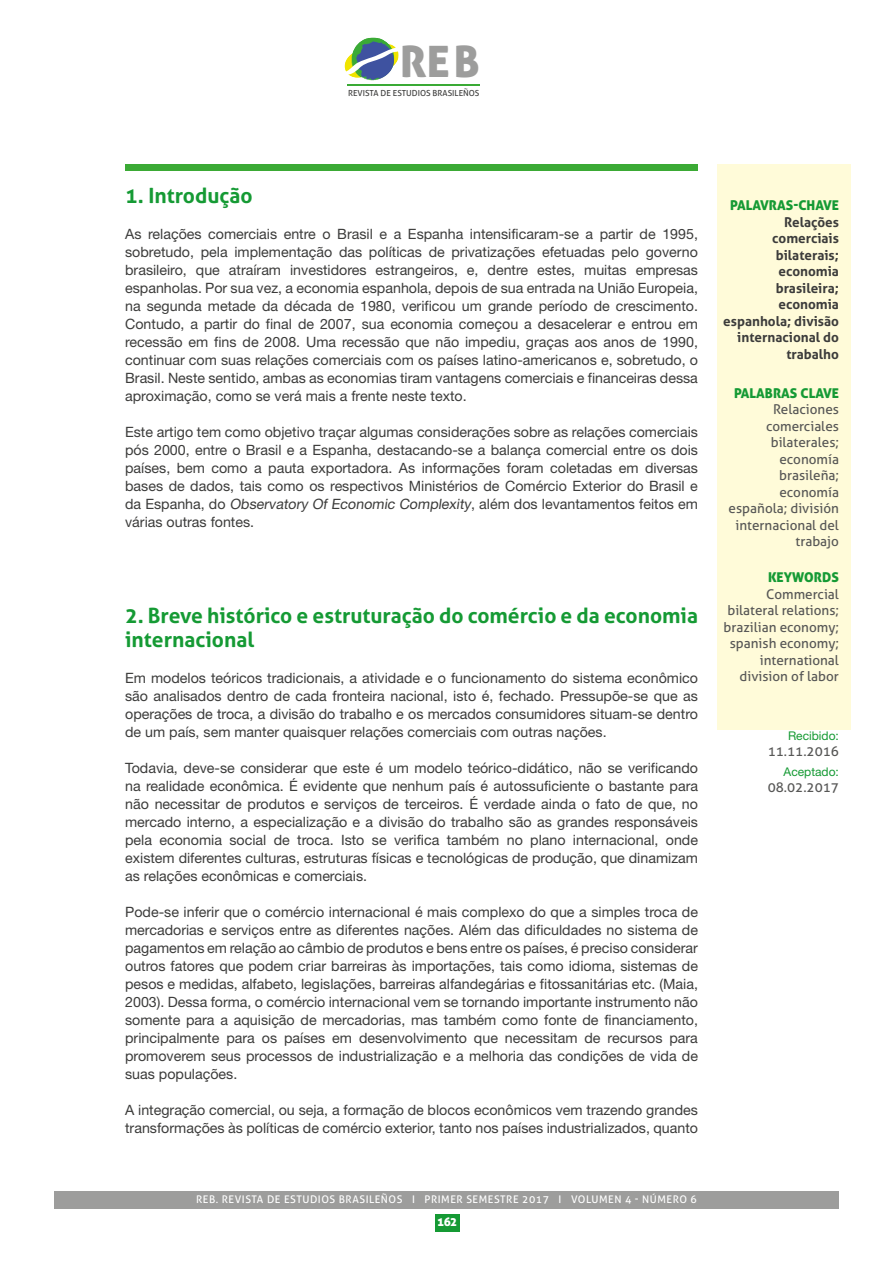
<style>
.page{position:relative;width:893px;height:1263px;background:#fff}
.page>*{position:absolute;margin:0;border:0;box-sizing:border-box;transform-origin:0 0}
.t1{font:43.35px "Aller Display";color:#9d9d9c}
.t2{font:700 21px/24px "Aller";color:#159a34}
.t3{font:14.25px/18px "Helvetica Neue";color:#3c3c3b;text-align:justify}
.t4{font:13.5px/16.5px "Aller";color:#575756;text-align:right}
.t5{font:700 13.5px/16.5px "Aller";color:#3c3c3b;text-align:right}
.t6{font:13.5px "Aller Display";color:#159a34}
.t7{font:12px "Helvetica Neue";color:#159a34}
.t8{font:12px "Aller Display";color:#fff}
.t9{font:10.5px "Aller";letter-spacing:.05em;color:#fff}
.t10{font:8.4px "Aller";color:#3c3c3b}
</style>
<div class="page">
<img style="left:347px;top:37px;width:88px;height:49px">
<img style="left:352px;top:38px;width:41px;height:42px">
<svg style="left:344px;top:42px;width:59px;height:37px"></svg>
<hr style="left:347px;top:84px;width:133px;height:1px;background:#3aaa35">
<div style="left:54px;top:1191px;width:785px;height:18px;background:#9d9d9c"></div>
<div style="left:435px;top:1214px;width:24px;height:17px;background:#159a34"></div>
<div style="left:125px;top:164px;width:573px;height:6px;background:#3baa35"></div>
<div style="left:717px;top:164px;width:134px;height:565px;background:#fffbd9"></div>
<h1 class="t1" style="left:400px;top:34px;width:81px">REB</h1>
<p class="t10" style="left:348px;top:87px;width:133px">REVISTA DE ESTUDIOS BRASILEÑOS</p>
<h2 class="t2" style="left:125px;top:184px;width:129px">1. Introdução</h2>
<p class="t3" style="left:125px;top:225px;width:574px">As relações comerciais entre o Brasil e a Espanha intensificaram-se a partir de 1995, sobretudo, pela implementação das políticas de privatizações efetuadas pelo governo brasileiro, que atraíram investidores estrangeiros, e, dentre estes, muitas empresas espanholas. Por sua vez, a economia espanhola, depois de sua entrada na União Europeia, na segunda metade da década de 1980, verificou um grande período de crescimento.<br>Contudo, a partir do final de 2007, sua economia começou a desacelerar e entrou em recessão em fins de 2008. Uma recessão que não impediu, graças aos anos de 1990, continuar com suas relações comerciais com os países latino-americanos e, sobretudo, o Brasil. Neste sentido, ambas as economias tiram vantagens comerciais e financeiras dessa aproximação, como se verá mais a frente neste texto.</p>
<p class="t3" style="left:125px;top:423px;width:574px">Este artigo tem como objetivo traçar algumas considerações sobre as relações comerciais pós 2000, entre o Brasil e a Espanha, destacando-se a balança comercial entre os dois países, bem como a pauta exportadora. As informações foram coletadas em diversas bases de dados, tais como os respectivos Ministérios de Comércio Exterior do Brasil e da Espanha, do Observatory Of Economic Complexity, além dos levantamentos feitos em várias outras fontes.</p>
<h2 class="t2" style="left:125px;top:604px;width:574px">2. Breve histórico e estruturação do comércio e da economia internacional</h2>
<p class="t3" style="left:125px;top:669px;width:574px">Em modelos teóricos tradicionais, a atividade e o funcionamento do sistema econômico são analisados dentro de cada fronteira nacional, isto é, fechado. Pressupõe-se que as operações de troca, a divisão do trabalho e os mercados consumidores situam-se dentro de um país, sem manter quaisquer relações comerciais com outras nações.</p>
<p class="t3" style="left:125px;top:759px;width:574px">Todavia, deve-se considerar que este é um modelo teórico-didático, não se verificando na realidade econômica. É evidente que nenhum país é autossuficiente o bastante para não necessitar de produtos e serviços de terceiros. É verdade ainda o fato de que, no mercado interno, a especialização e a divisão do trabalho são as grandes responsáveis pela economia social de troca. Isto se verifica também no plano internacional, onde existem diferentes culturas, estruturas físicas e tecnológicas de produção, que dinamizam as relações econômicas e comerciais.</p>
<p class="t3" style="left:125px;top:903px;width:574px">Pode-se inferir que o comércio internacional é mais complexo do que a simples troca de mercadorias e serviços entre as diferentes nações. Além das dificuldades no sistema de pagamentos em relação ao câmbio de produtos e bens entre os países, é preciso considerar outros fatores que podem criar barreiras às importações, tais como idioma, sistemas de pesos e medidas, alfabeto, legislações, barreiras alfandegárias e fitossanitárias etc. (Maia, 2003). Dessa forma, o comércio internacional vem se tornando importante instrumento não somente para a aquisição de mercadorias, mas também como fonte de financiamento, principalmente para os países em desenvolvimento que necessitam de recursos para promoverem seus processos de industrialização e a melhoria das condições de vida de suas populações.</p>
<p class="t3" style="left:125px;top:1101px;width:574px">A integração comercial, ou seja, a formação de blocos econômicos vem trazendo grandes transformações às políticas de comércio exterior, tanto nos países industrializados, quanto</p>
<p class="t9" style="left:196px;top:1193px;width:502px">REB. REVISTA DE ESTUDIOS BRASILEÑOS I PRIMER SEMESTRE 2017 I VOLUMEN 4 - NÚMERO 6</p>
<p class="t8" style="left:437px;top:1214px;width:21px">162</p>
<p class="t6" style="left:730px;top:197px;width:110px">PALAVRAS-CHAVE</p>
<p class="t5" style="left:723px;top:214px;width:117px">Relações comerciais bilaterais; economia brasileira; economia espanhola; divisão internacional do trabalho</p>
<p class="t6" style="left:734px;top:384px;width:106px">PALABRAS CLAVE</p>
<p class="t4" style="left:729px;top:401px;width:112px">Relaciones comerciales bilaterales; economía brasileña; economía española; división internacional del trabajo</p>
<p class="t6" style="left:768px;top:569px;width:72px">KEYWORDS</p>
<p class="t4" style="left:724px;top:586px;width:117px">Commercial bilateral relations; brazilian economy; spanish economy; international division of labor</p>
<p class="t7" style="left:788px;top:728px;width:52px">Recibido:</p>
<p class="t4" style="left:768px;top:743px;width:73px">11.11.2016</p>
<p class="t7" style="left:784px;top:764px;width:57px">Aceptado:</p>
<p class="t4" style="left:768px;top:779px;width:73px">08.02.2017</p>
</div>
